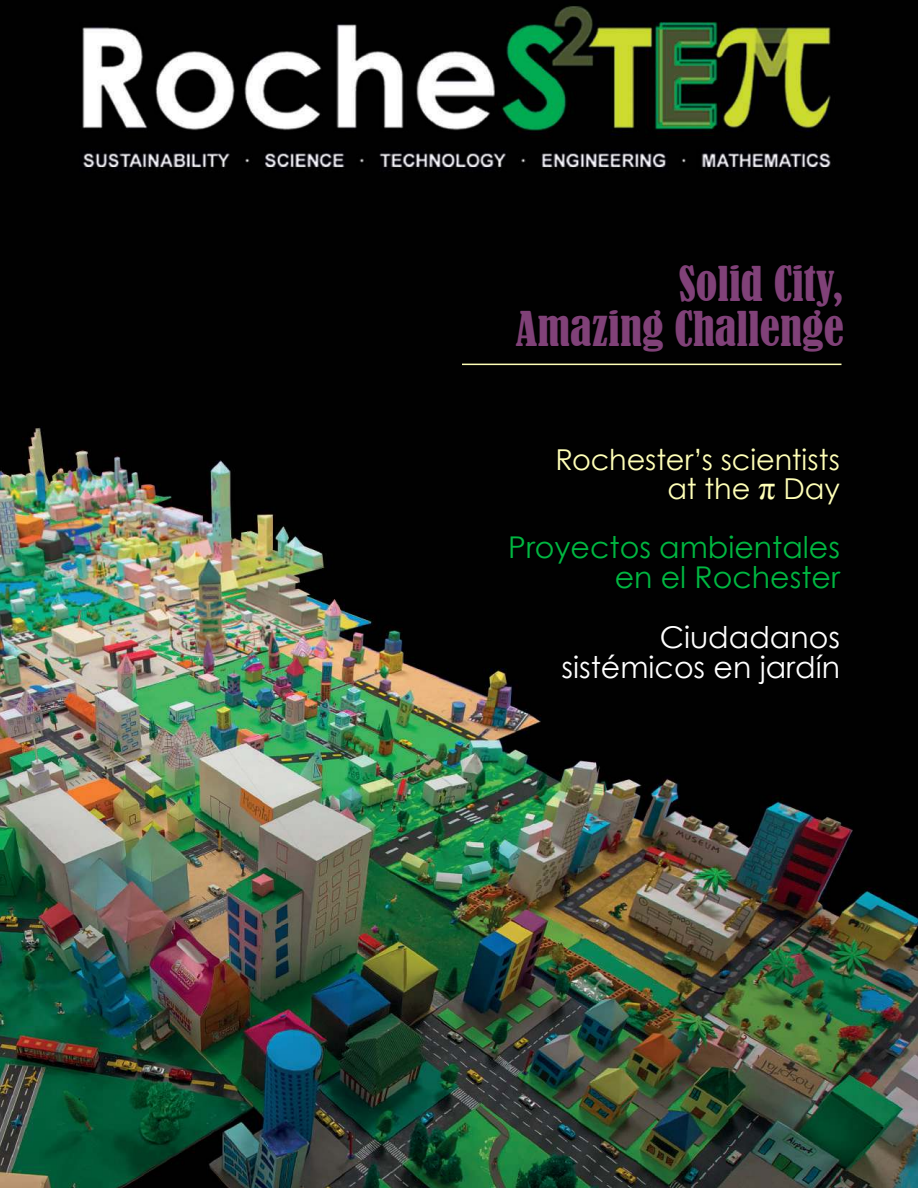
<style>
.page{position:relative;width:918px;height:1188px;background:#fff}
.page>*{position:absolute;margin:0;border:0;box-sizing:border-box;transform-origin:0 0}
.t1{font:condensed 45px/45px "Bernard";color:#804178;text-align:right}
.t2{font:30px/30px "Century Gothic";color:#00b741;text-align:right}
.t3{font:30px/30px "Century Gothic";color:#fff;text-align:right}
.t4{font:28.8px/28.8px "Century Gothic";color:#ffffb7;text-align:right}
.s1{font-family:"Times New Roman";font-size:33.6px}
</style>
<div class="page">
<img style="left:0;top:0;width:918px;height:1188px">
<hr style="left:462px;top:364px;width:380px;height:1px;background:#ffffb7">
<h1 class="t1" style="left:516px;top:263px;width:329px">Solid City,<br>Amazing Challenge</h1>
<p class="t4" style="left:555px;top:447px;width:286px">Rochester’s scientists at the <span class="s1">π</span> Day</p>
<p class="t2" style="left:508px;top:534px;width:333px">Proyectos ambientales en el Rochester</p>
<p class="t3" style="left:562px;top:625px;width:280px">Ciudadanos sistémicos en jardín</p>
</div>
